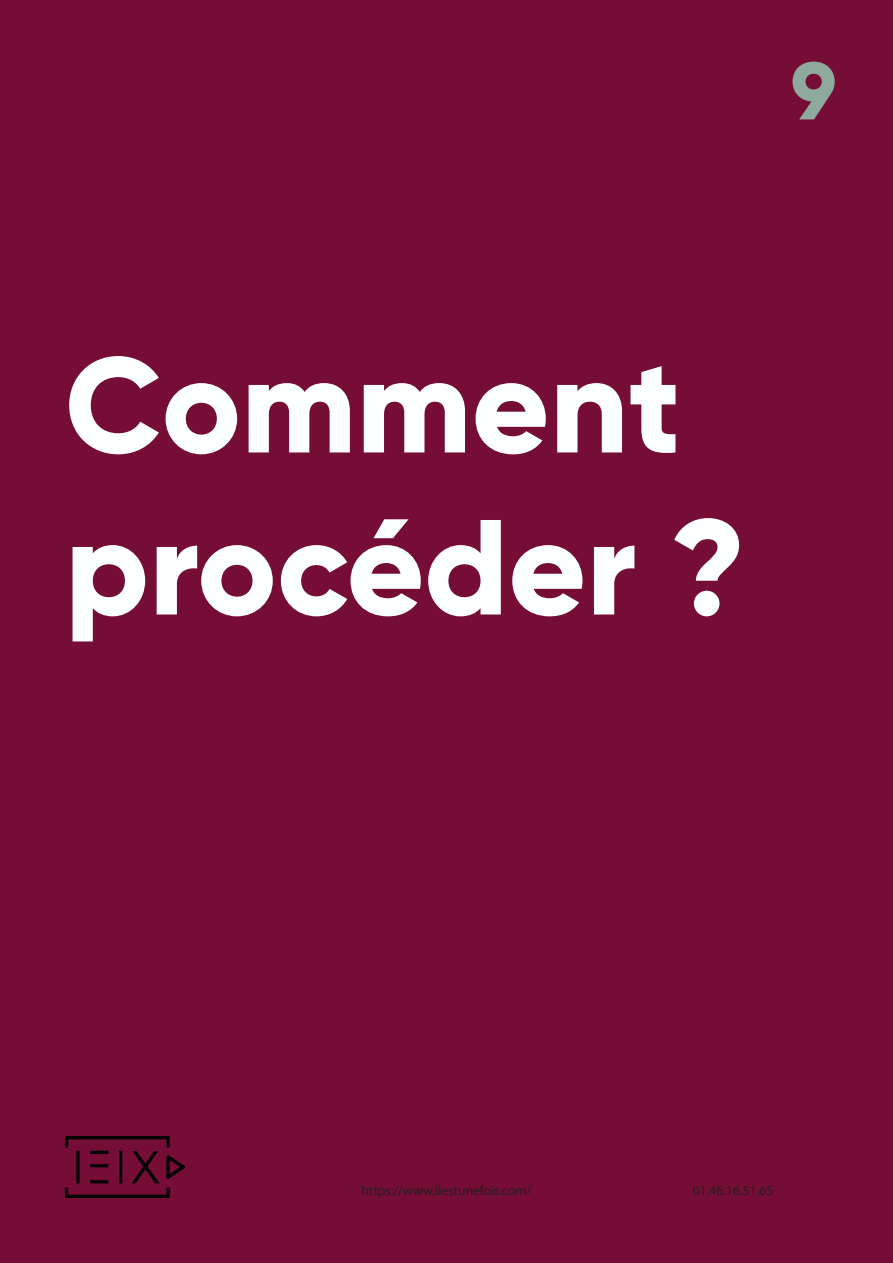
<style>
.page{position:relative;width:893px;height:1263px;background:#750d37}
.page>*{position:absolute;margin:0;border:0;box-sizing:border-box;transform-origin:0 0}
.t1{font:800 135px "Gilroy";color:#fbffff}
.t2{font:800 81px "Gilroy";color:#8daa9d}
.t3{font:13.5px "Myriad Pro";color:#231f20}
</style>
<div class="page">
<img style="left:65px;top:1137px;width:120px;height:60px">
<p class="t2" style="left:791px;top:40px;width:47px">9</p>
<p class="t1" style="left:65px;top:320px;width:617px">Comment</p>
<p class="t1" style="left:65px;top:482px;width:682px">procéder ?</p>
<p class="t3" style="left:361px;top:1182px;width:172px">https://www.ilestunefois.com/</p>
<p class="t3" style="left:693px;top:1182px;width:82px">01.46.16.51.65</p>
</div>
